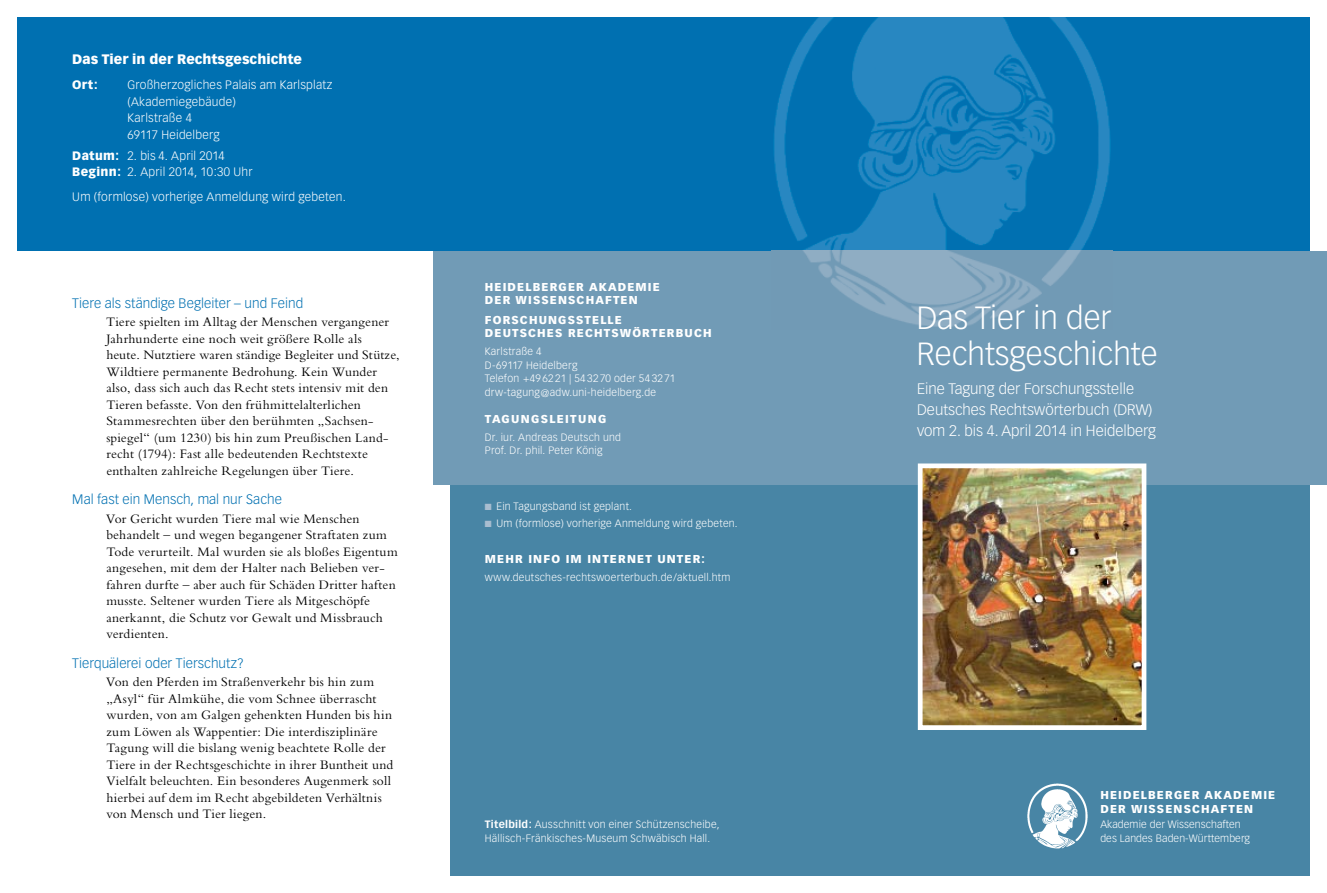
<style>
.page{position:relative;width:1327px;height:893px;background:#fff}
.page>*{position:absolute;margin:0;border:0;box-sizing:border-box;transform-origin:0 0}
.t1{font:300 31.5px/36px "Vectora LH";color:#fff}
.t2{font:300 15px/21px "Vectora LH";color:#fff}
.t3{font:13.5px/16.5px "Bembo";letter-spacing:.015em;color:#000}
.t4{font:300 13.5px "Vectora LH";letter-spacing:.005em;color:#0070b1}
.t5{font:900 13.5px "Vectora LH";color:#fff}
.t6{font:300 12px/16.5px "Vectora LH";letter-spacing:.02em;color:#fff}
.t7{font:900 12px "Vectora LH";color:#fff}
.t8{font:900 11.25px/13.5px "Vectora LH";letter-spacing:.1em;color:#fff}
.t9{font:300 10.5px/13.5px "Vectora LH";letter-spacing:.02em;color:#fff}
.s1{font-weight:900}
.s2{color:#a8bdd0}
.s3{font-weight:700}
</style>
<div class="page">
<div style="left:451px;top:485px;width:859px;height:391px;background:#4885a5"></div>
<div style="left:17px;top:17px;width:1293px;height:234px;background:#0070b1"></div>
<div style="left:434px;top:251px;width:893px;height:234px;background:#719bb6"></div>
<img style="left:772px;top:17px;width:340px;height:310px">
<img style="left:1028px;top:784px;width:59px;height:65px">
<img style="left:918px;top:463px;width:228px;height:267px">
<p class="t5" style="left:72px;top:51px;width:231px">Das Tier in der Rechtsgeschichte</p>
<p class="t7" style="left:72px;top:78px;width:27px">Ort:</p>
<p class="t6" style="left:128px;top:77px;width:206px">Großherzogliches Palais am Karlsplatz (Akademiegebäude)<br>Karlstraße 4<br>69117 Heidelberg</p>
<p class="t6" style="left:72px;top:147px;width:182px"><span class="s1">Datum:</span> 2. bis 4. April 2014<br><span class="s1">Beginn:</span> 2. April 2014, 10:30 Uhr</p>
<p class="t6" style="left:72px;top:189px;width:275px">Um (formlose) vorherige Anmeldung wird gebeten.</p>
<p class="t4" style="left:72px;top:295px;width:232px">Tiere als ständige Begleiter – und Feind</p>
<p class="t3" style="left:106px;top:314px;width:295px">Tiere spielten im Alltag der Menschen vergangener Jahrhunderte eine noch weit größere Rolle als<br>heute. Nutztiere waren ständige Begleiter und Stütze, Wildtiere permanente Bedrohung. Kein Wunder also, dass sich auch das Recht stets intensiv mit den Tieren befasste. Von den frühmittelalterlichen Stammesrechten über den berühmten „Sachsen&shy;spiegel“ (um 1230) bis hin zum Preußischen Land&shy;recht (1794): Fast alle bedeutenden Rechtstexte enthalten zahlreiche Regelungen über Tiere.</p>
<p class="t4" style="left:72px;top:492px;width:211px">Mal fast ein Mensch, mal nur Sache</p>
<p class="t3" style="left:106px;top:510px;width:293px">Vor Gericht wurden Tiere mal wie Menschen behandelt – und wegen begangener Straftaten zum Tode verurteilt. Mal wurden sie als bloßes Eigentum angesehen, mit dem der Halter nach Belieben ver&shy;fahren durfte – aber auch für Schäden Dritter haften musste. Seltener wurden Tiere als Mitgeschöpfe anerkannt, die Schutz vor Gewalt und Missbrauch verdienten.</p>
<p class="t4" style="left:72px;top:655px;width:173px">Tierquälerei oder Tierschutz?</p>
<p class="t3" style="left:106px;top:673px;width:288px">Von den Pferden im Straßenverkehr bis hin zum „Asyl“ für Almkühe, die vom Schnee überrascht wurden, von am Galgen gehenkten Hunden bis hin zum Löwen als Wappentier: Die interdisziplinäre Tagung will die bislang wenig beachtete Rolle der Tiere in der Rechtsgeschichte in ihrer Buntheit und Vielfalt beleuchten. Ein besonderes Augenmerk soll hierbei auf dem im Recht abgebildeten Verhältnis von Mensch und Tier liegen.</p>
<p class="t8" style="left:485px;top:280px;width:177px">HEIDELBERGER AKADEMIE<br>DER WISSENSCHAFTEN</p>
<p class="t8" style="left:485px;top:313px;width:228px">FORSCHUNGSSTELLE<br>DEUTSCHES RECHTSWÖRTERBUCH</p>
<p class="t9" style="left:485px;top:345px;width:192px">Karlstraße 4<br>D-69117 Heidelberg<br>Telefon +49 62 21 | 54 32 70 oder 54 32 71 drw-tagung@adw.uni-heidelberg.de</p>
<p class="t8" style="left:485px;top:412px;width:123px">TAGUNGSLEITUNG</p>
<p class="t9" style="left:485px;top:430px;width:138px">Dr. iur. Andreas Deutsch und<br>Prof. Dr. phil. Peter König</p>
<p class="t9" style="left:485px;top:499px;width:149px"><span class="s2">■</span> Ein Tagungsband ist geplant.</p>
<p class="t9" style="left:485px;top:517px;width:254px"><span class="s2">■</span> Um (formlose) vorherige Anmeldung wird gebeten.</p>
<p class="t8" style="left:485px;top:552px;width:221px">MEHR INFO IM INTERNET UNTER:</p>
<p class="t9" style="left:485px;top:570px;width:247px">www.deutsches-rechtswoerterbuch.de/aktuell.htm</p>
<p class="t9" style="left:485px;top:818px;width:236px"><span class="s3">Titelbild:</span> Ausschnitt von einer Schützenscheibe,<br>Hällisch-Fränkisches-Museum Schwäbisch Hall.</p>
<h1 class="t1" style="left:916px;top:301px;width:242px">Das Tier in der<br>Rechtsgeschichte</h1>
<p class="t2" style="left:917px;top:378px;width:240px">Eine Tagung der Forschungsstelle<br>Deutsches Rechtswörterbuch (DRW) vom 2. bis 4. April 2014 in Heidelberg</p>
<p class="t8" style="left:1100px;top:788px;width:177px">HEIDELBERGER AKADEMIE<br>DER WISSENSCHAFTEN</p>
<p class="t9" style="left:1100px;top:818px;width:151px">Akademie der Wissenschaften des Landes Baden-Württemberg</p>
</div>
